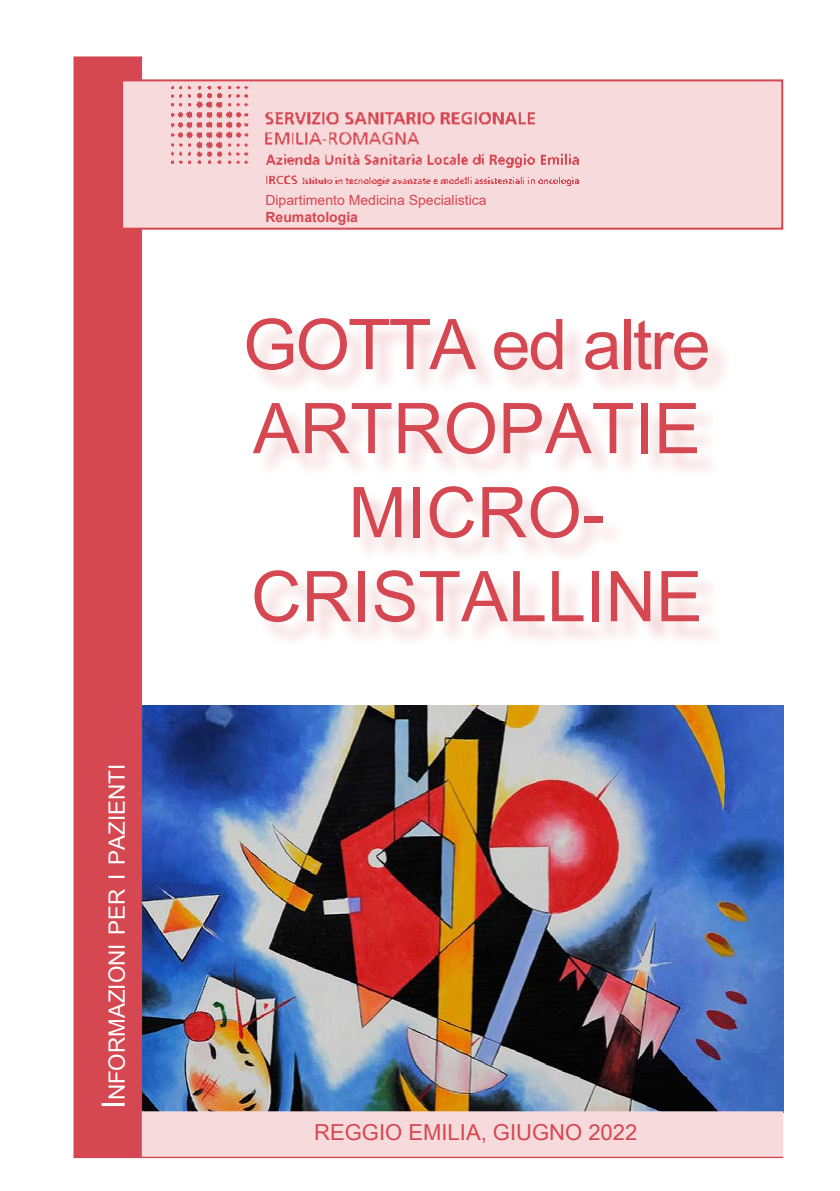
<style>
.page{position:relative;width:840px;height:1191px;background:#fff}
.page>*{position:absolute;margin:0;border:0;box-sizing:border-box;transform-origin:0 0}
.t1{font:70px/84px "Arial Unicode MS";color:#d54851;text-align:center}
.t2{font:22.4px "Arial Unicode MS";color:#fff}
.t3{font:22px "Arial Unicode MS";color:#d54851}
.t4{font:14px "Arial";color:#d54851}
.t5{font:700 14px "Arial";color:#d54851}
.s1{font-size:32px}
</style>
<div class="page">
<img style="left:142px;top:705px;width:640px;height:406px">
<div style="left:74px;top:57px;width:68px;height:1100px;background:#d54851"></div>
<hr style="left:74px;top:1156px;width:708px;height:2px;background:#d54851">
<div style="left:248px;top:321px;width:484px;height:326px;background:#d54851;opacity:.25"></div>
<div style="left:142px;top:1111px;width:640px;height:45px;background:#f7dadc;border:2px solid #f7dadc"></div>
<div style="left:121px;top:79px;width:661px;height:151px;background:#f7dadc;border:2px solid #d54851"></div>
<img style="left:171px;top:86px;width:408px;height:99px">
<p class="t2" style="left:101px;top:1109px;width:343px;rotate:-90deg"><span class="s1">I</span>nformazioni per i pazi enti</p>
<p class="t4" style="left:265px;top:191px;width:222px">Dipartimento Medicina Specialistica</p>
<p class="t5" style="left:265px;top:207px;width:94px">Reumatologia</p>
<p class="t1" style="left:243px;top:301px;width:468px">GOTTA ed altre<br>ARTROPATIE<br>MICRO-<br>CRISTALLINE</p>
<p class="t3" style="left:314px;top:1116px;width:324px">REGGIO EMILIA, GIUGNO 2022</p>
</div>
